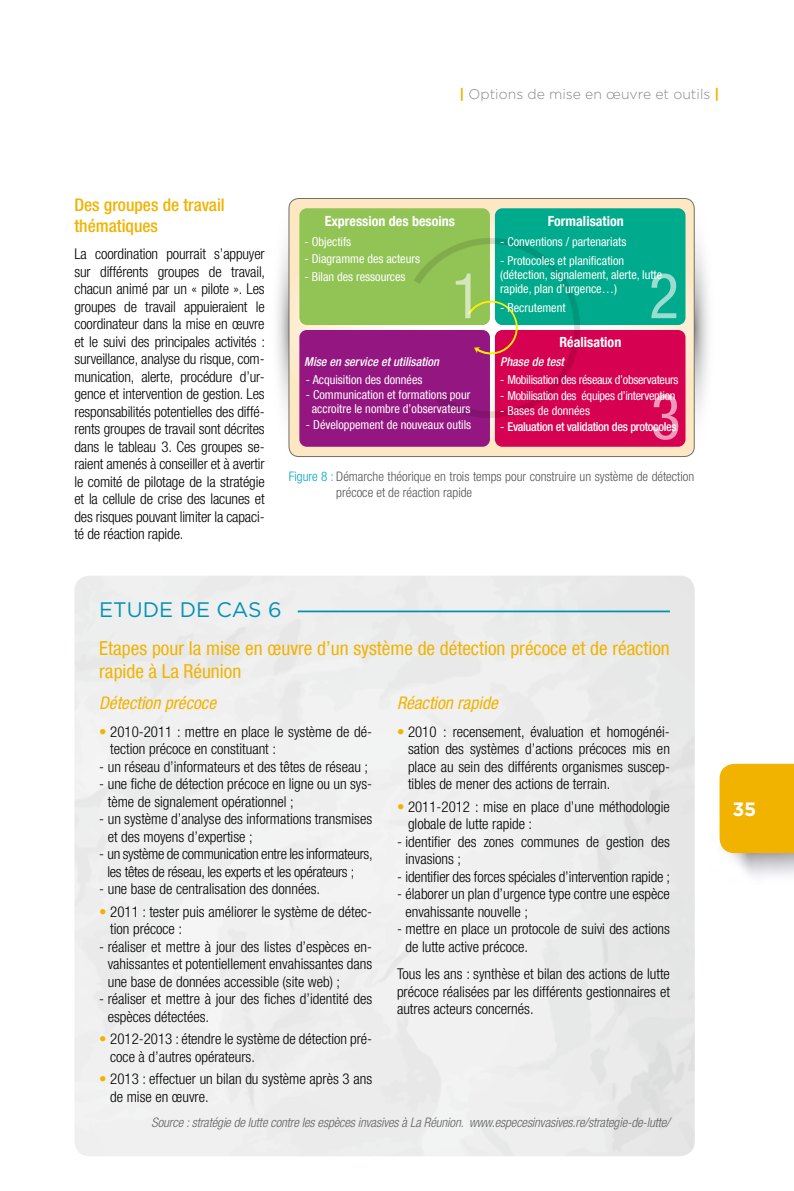
<style>
.page{position:relative;width:794px;height:1191px;background:#fff}
.page>*{position:absolute;margin:0;border:0;box-sizing:border-box;transform-origin:0 0}
.t1{font:21px "Gotham";color:#0092b5}
.t2{font:condensed 19.25px/23.1px "Helvetica Neue LT Com";color:#f1b300}
.t3{font:700 19.25px "Gotham";color:#fff}
.t4{font:italic condensed 17.5px "Helvetica Neue LT Com";color:#f1b300}
.t5{font:500 condensed 17.5px/21px "Helvetica Neue LT Com";color:#f1b300}
.t6{font:300 condensed 14.88px/17.5px "Helvetica Neue LT Com";color:#000}
.t7{font:300 condensed 14.88px/17.5px "Helvetica Neue LT Com";letter-spacing:-.02em;color:#000}
.t8{font:700 condensed 14px "Helvetica Neue LT Com";color:#fff}
.t9{font:300 14px "Gotham";color:#868786}
.t10{font:italic 300 condensed 13.12px "Helvetica Neue LT Com";letter-spacing:-.01em;color:#626261}
.t11{font:300 condensed 13.12px/15.8px "Helvetica Neue LT Com";color:#565655}
.t12{font:condensed 12.25px/14px "Helvetica Neue LT Com";color:#fff}
.t13{font:condensed 12.25px "Helvetica Neue LT Com";letter-spacing:-.025em;color:#fff}
.t14{font:italic 500 condensed 12.25px "Helvetica Neue LT Com";color:#fff}
.t15{font:500 condensed 12.25px "Helvetica Neue LT Com";letter-spacing:-.025em;color:#fff}
.s1{font-weight:700;color:#f1b300}
.s2{font-weight:400}
.s3{color:#00a6c5}
.s4{color:#f1b300}
</style>
<div class="page">
<div style="left:719px;top:764px;width:75px;height:89px;background:#f1b300"></div>
<svg style="left:277px;top:243px;width:11px;height:170px"></svg>
<svg style="left:694px;top:205px;width:15px;height:246px"></svg>
<hr style="left:298px;top:610px;width:372px;height:2px;background:#0092b5">
<svg style="left:290px;top:198px;width:404px;height:258px;background:#fce6c7"></svg>
<div style="left:299px;top:330px;width:191px;height:117px;background:#941680;border-radius:7px"></div>
<div style="left:495px;top:330px;width:190px;height:117px;background:#d60150;border-radius:7px"></div>
<div style="left:299px;top:208px;width:191px;height:117px;background:#92c355;border-radius:7px"></div>
<div style="left:495px;top:208px;width:190px;height:117px;background:#00aa8d;border-radius:7px"></div>
<svg style="left:413px;top:238px;width:167px;height:180px"></svg>
<svg style="left:651px;top:273px;width:25px;height:45px"></svg>
<svg style="left:653px;top:394px;width:25px;height:46px"></svg>
<div style="left:288px;top:198px;width:406px;height:259px;border:1px solid #6e6e6e;border-radius:10px"></div>
<p class="t9" style="left:459px;top:85px;width:262px"><span class="s1">|</span> Options de mise en œuvre et outils <span class="s1">|</span></p>
<p class="t5" style="left:74px;top:194px;width:152px">Des groupes de travail thématiques</p>
<p class="t6" style="left:74px;top:245px;width:192px;text-align:justify">La coordination pourrait s’appuyer sur différents groupes de travail, chacun animé par un « pilote ». Les groupes de travail appuieraient le coordinateur dans la mise en œuvre et le suivi des principales activités : surveillance, analyse du risque, com&shy;munication, alerte, procédure d’ur&shy;gence et intervention de gestion. Les responsabilités potentielles des diffé&shy;rents groupes de travail sont décrites dans le tableau 3. Ces groupes se&shy;raient amenés à conseiller et à avertir le comité de pilotage de la stratégie et la cellule de crise des lacunes et des risques pouvant limiter la capaci&shy;té de réaction rapide.</p>
<p class="t8" style="left:325px;top:213px;width:132px">Expression des besoins</p>
<p class="t12" style="left:304px;top:234px;width:48px">- Objectifs</p>
<p class="t12" style="left:304px;top:252px;width:117px">- Diagramme des acteurs</p>
<p class="t12" style="left:304px;top:269px;width:103px">- Bilan des ressources</p>
<p class="t14" style="left:304px;top:354px;width:136px">Mise en service et utilisation</p>
<p class="t12" style="left:306px;top:372px;width:118px">- Acquisition des données</p>
<p class="t12" style="left:306px;top:388px;width:166px;text-align:center">- Communication et formations pour accroitre le nombre d’observateurs</p>
<p class="t12" style="left:306px;top:418px;width:167px">- Développement de nouveaux outils</p>
<p class="t8" style="left:548px;top:213px;width:78px">Formalisation</p>
<p class="t12" style="left:500px;top:234px;width:128px">- Conventions / partenariats</p>
<p class="t12" style="left:500px;top:253px;width:163px">- Protocoles et planification (détection, signalement, alerte, lutte rapide, plan d’urgence…)</p>
<p class="t12" style="left:500px;top:301px;width:67px">- Recrutement</p>
<p class="t8" style="left:559px;top:334px;width:63px">Réalisation</p>
<p class="t14" style="left:500px;top:354px;width:65px">Phase de test</p>
<p class="t13" style="left:500px;top:372px;width:180px">- Mobilisation des réseaux d’observateurs</p>
<p class="t13" style="left:500px;top:388px;width:177px">- Mobilisation des équipes d’intervention</p>
<p class="t12" style="left:500px;top:404px;width:91px">- Bases de données</p>
<p class="t15" style="left:500px;top:419px;width:178px"><span class="s2">-</span> Evaluation et validation des protocoles</p>
<p class="t11" style="left:336px;top:468px;width:359px;text-indent:-47px"><span class="s3">Figure 8 :</span> Démarche théorique en trois temps pour construire un système de détection précoce et de réaction rapide</p>
<h1 class="t1" style="left:99px;top:596px;width:184px">ETUDE DE CAS 6</h1>
<p class="t2" style="left:99px;top:636px;width:572px">Etapes pour la mise en œuvre d’un système de détection précoce et de réaction rapide à La Réunion</p>
<p class="t4" style="left:99px;top:693px;width:118px">Détection précoce</p>
<p class="t6" style="left:110px;top:722px;width:263px;text-indent:-11px"><span class="s4">•</span> 2010-2011 : mettre en place le système de dé&shy;tection précoce en constituant :</p>
<p class="t6" style="left:99px;top:757px;width:270px">- un réseau d’informateurs et des têtes de réseau ;</p>
<p class="t6" style="left:108px;top:775px;width:266px;text-indent:-9px">- une fiche de détection précoce en ligne ou un sys&shy;tème de signalement opérationnel ;</p>
<p class="t6" style="left:108px;top:810px;width:266px;text-indent:-9px">- un système d’analyse des informations transmises et des moyens d’expertise ;</p>
<p class="t7" style="left:107px;top:845px;width:267px;text-indent:-8px">- un système de communication entre les informateurs, les têtes de réseau, les experts et les opérateurs ;</p>
<p class="t6" style="left:99px;top:880px;width:222px">- une base de centralisation des données.</p>
<p class="t6" style="left:110px;top:902px;width:263px;text-indent:-11px"><span class="s4">•</span> 2011 : tester puis améliorer le système de détec&shy;tion précoce :</p>
<p class="t6" style="left:108px;top:937px;width:266px;text-align:justify;text-indent:-9px">- réaliser et mettre à jour des listes d’espèces en&shy;vahissantes et potentiellement envahissantes dans une base de données accessible (site web) ;</p>
<p class="t6" style="left:108px;top:990px;width:266px;text-indent:-9px">- réaliser et mettre à jour des fiches d’identité des espèces détectées.</p>
<p class="t6" style="left:110px;top:1030px;width:263px;text-indent:-11px"><span class="s4">•</span> 2012-2013 : étendre le système de détection pré&shy;coce à d’autres opérateurs.</p>
<p class="t6" style="left:110px;top:1070px;width:263px;text-indent:-11px"><span class="s4">•</span> 2013 : effectuer un bilan du système après 3 ans de mise en œuvre.</p>
<p class="t4" style="left:397px;top:693px;width:102px">Réaction rapide</p>
<p class="t6" style="left:408px;top:722px;width:263px;text-align:justify;text-indent:-11px"><span class="s4">•</span> 2010 : recensement, évaluation et homogénéi&shy;sation des systèmes d’actions précoces mis en place au sein des différents organismes suscep&shy;tibles de mener des actions de terrain.</p>
<p class="t6" style="left:408px;top:797px;width:263px;text-indent:-11px"><span class="s4">•</span> 2011-2012 : mise en place d’une méthodologie globale de lutte rapide :</p>
<p class="t6" style="left:405px;top:832px;width:266px;text-indent:-9px">- identifier des zones communes de gestion des invasions ;</p>
<p class="t6" style="left:397px;top:867px;width:274px">- identifier des forces spéciales d’intervention rapide ;</p>
<p class="t6" style="left:405px;top:885px;width:266px;text-indent:-9px">- élaborer un plan d’urgence type contre une espèce envahissante nouvelle ;</p>
<p class="t6" style="left:405px;top:920px;width:266px;text-indent:-9px">- mettre en place un protocole de suivi des actions de lutte active précoce.</p>
<p class="t6" style="left:397px;top:965px;width:274px;text-align:justify">Tous les ans : synthèse et bilan des actions de lutte précoce réalisées par les différents gestionnaires et autres acteurs concernés.</p>
<p class="t10" style="left:152px;top:1115px;width:520px">Source : stratégie de lutte contre les espèces invasives à La Réunion. www.especesinvasives.re/strategie-de-lutte/</p>
<p class="t3" style="left:732px;top:796px;width:25px">35</p>
</div>
